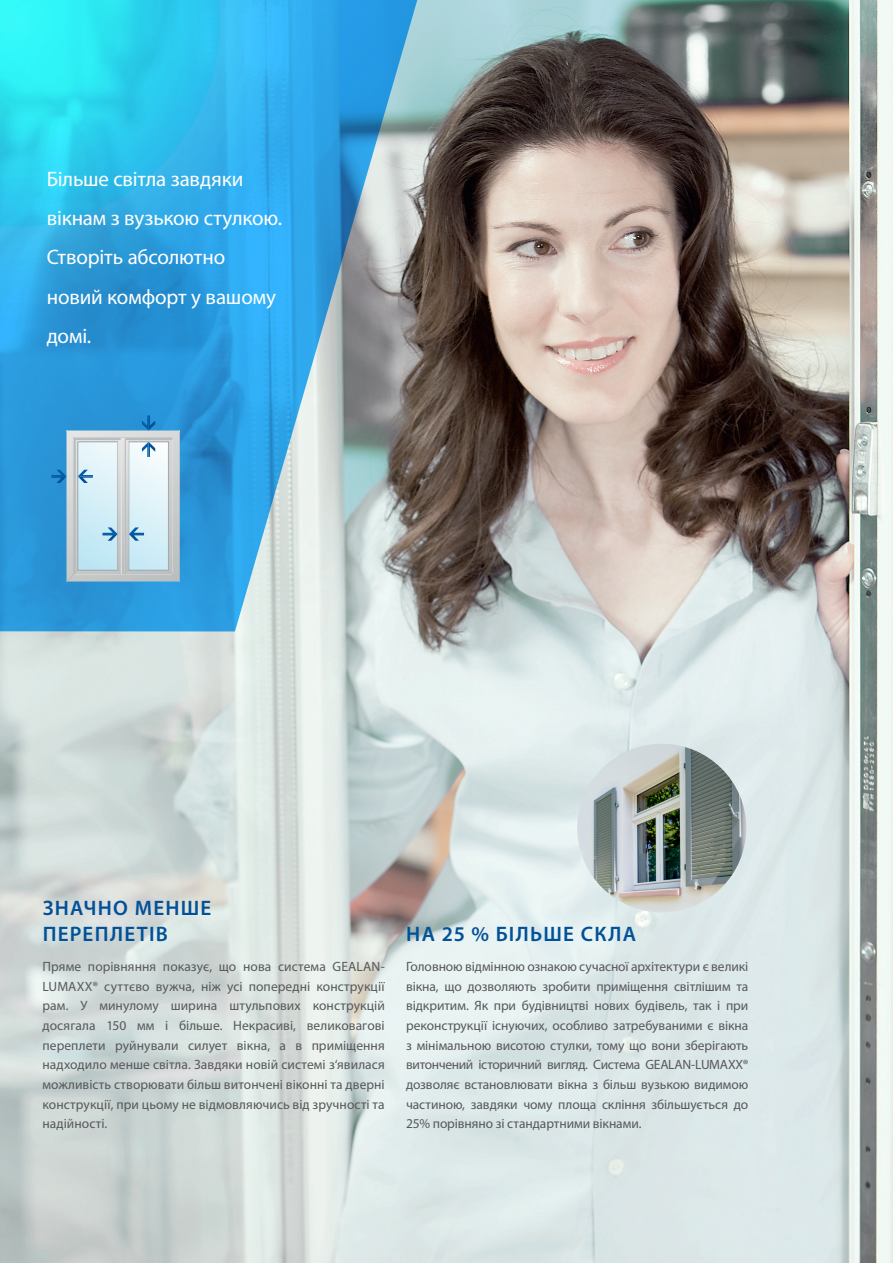
<style>
.page{position:relative;width:893px;height:1263px;background:#fff}
.page>*{position:absolute;margin:0;border:0;box-sizing:border-box;transform-origin:0 0}
.Fließtext{font:21px/39.3px "Myriad Pro";letter-spacing:-.01em;color:#fff}
.Subline_1{font:600 21px/25.2px "Myriad Pro";letter-spacing:.06em;color:#015198}
.Fließtext_ohne_Einzu{font:13.5px/19.6px "Myriad Pro";color:#57585a;text-align:justify}
</style>
<div class="page">
<img style="left:0;top:0;width:893px;height:1263px">
<svg style="left:0;top:0;width:421px;height:631px;background:#4fb0db"></svg>
<img style="left:577px;top:744px;width:169px;height:168px;border-radius:84px">
<img style="left:50px;top:414px;width:147px;height:184px">
<img style="left:100px;top:414px;width:50px;height:184px">
<svg style="left:51px;top:415px;width:129px;height:167px;background:#accee0"></svg>
<p class="Fließtext" style="left:47px;top:159px;width:237px">Більше світла завдяки вікнам з вузькою стулкою.<br>Створіть абсолютно новий комфорт у вашому домі.</p>
<p class="Subline_1" style="left:43px;top:895px;width:170px">ЗНАЧНО МЕНШЕ<br>ПЕРЕПЛЕТІВ</p>
<p class="Fließtext_ohne_Einzu" style="left:43px;top:957px;width:344px">Пряме порівняння показує, що нова система GEALAN-LUMAXX® суттєво вужча, ніж усі попередні конструкції рам. У минулому ширина штульпових конструкцій досягала 150 мм і більше. Некрасиві, великовагові переплети руйнували силует вікна, а в приміщення надходило менше світла. Завдяки новій системі з‘явилася можливість створювати більш витончені віконні та дверні конструкції, при цьому не відмовляючись від зручності та надійності.</p>
<p class="Subline_1" style="left:406px;top:921px;width:231px">НА 25 % БІЛЬШЕ СКЛА</p>
<p class="Fließtext_ohne_Einzu" style="left:406px;top:957px;width:344px">Головною відмінною ознакою сучасної архітектури є великі вікна, що дозволяють зробити приміщення світлішим та відкритим. Як при будівництві нових будівель, так і при реконструкції існуючих, особливо затребуваними є вікна з мінімальною висотою стулки, тому що вони зберігають витончений історичний вигляд. Система GEALAN-LUMAXX® дозволяє встановлювати вікна з більш вузькою видимою частиною, завдяки чому площа скління збільшується до 25% порівняно зі стандартними вікнами.</p>
</div>
